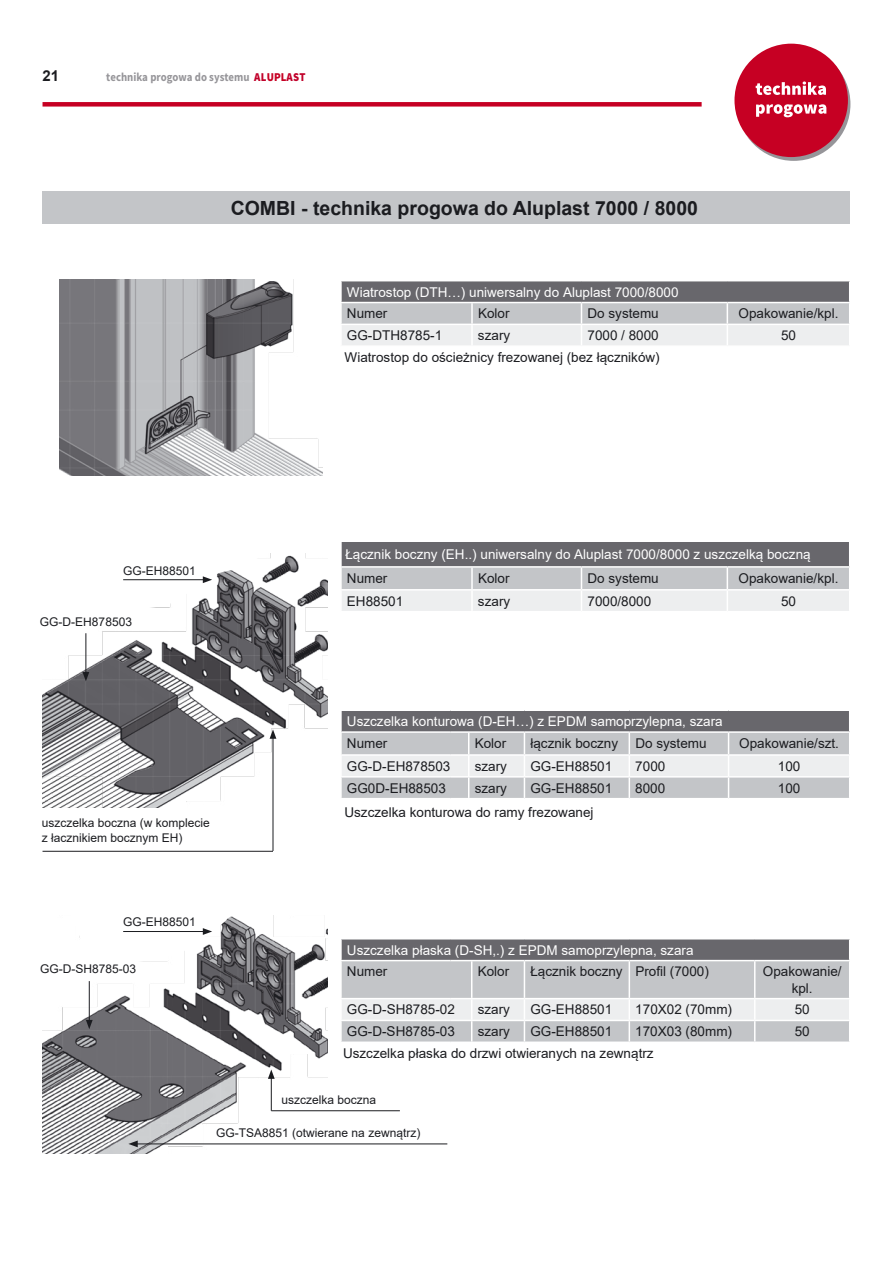
<style>
.page{position:relative;width:893px;height:1263px;background:#fff}
.page>*{position:absolute;margin:0;border:0;box-sizing:border-box;transform-origin:0 0}
.t1{font:700 19.5px "Arial";color:#1b1c20}
.t2{font:700 15px "Arial";color:#1b1c20}
.t3{font:13.5px/16.2px "Arial";color:#1b1c20;text-align:center}
.t4{font:13.5px "Arial";color:#fff}
.t5{font:12px/14.4px "Arial";color:#1b1c20}
.t6{font:700 12px "Source Sans Pro";color:#969599;scale:.9 1}
.s1{font-weight:900;color:#c1022b}
.s2{font-weight:900;color:#c60023}
</style>
<div class="page">
<div style="left:43px;top:102px;width:659px;height:5px;background:#c60023"></div>
<svg style="left:737px;top:47px;width:113px;height:114px"></svg>
<div style="left:734px;top:44px;width:114px;height:113px;background:#c60023;border-radius:50%"></div>
<svg style="left:756px;top:81px;width:70px;height:14px"></svg>
<svg style="left:756px;top:104px;width:70px;height:13px"></svg>
<div style="left:43px;top:191px;width:807px;height:33px;background:#c3c5c8"></div>
<div style="left:341px;top:542px;width:509px;height:25px;background:#68676c"></div>
<hr style="left:340px;top:526px;width:2px;height:40px;background:#fff">
<hr style="left:849px;top:526px;width:1px;height:40px;background:#fff">
<hr style="left:340px;top:566px;width:132px;height:2px;background:#fff">
<hr style="left:472px;top:566px;width:109px;height:2px;background:#fff">
<hr style="left:581px;top:566px;width:146px;height:2px;background:#fff">
<hr style="left:727px;top:566px;width:123px;height:2px;background:#fff">
<svg style="left:341px;top:567px;width:509px;height:44px;background:#d9dbdd"></svg>
<svg style="left:341px;top:939px;width:509px;height:103px;background:#bdbec1"></svg>
<svg style="left:341px;top:281px;width:509px;height:64px;background:#b6b7ba"></svg>
<img style="left:59px;top:279px;width:264px;height:196px">
<img style="left:43px;top:553px;width:284px;height:255px">
<svg style="left:341px;top:711px;width:509px;height:88px;background:#bcbcbf"></svg>
<img style="left:43px;top:929px;width:284px;height:225px">
<hr style="left:271px;top:1076px;width:1px;height:35px;background:#1b1c20">
<svg style="left:268px;top:1069px;width:7px;height:10px"></svg>
<hr style="left:271px;top:1110px;width:129px;height:1px;background:#1b1c20">
<hr style="left:273px;top:736px;width:1px;height:115px;background:#1b1c20">
<svg style="left:270px;top:729px;width:6px;height:10px"></svg>
<hr style="left:43px;top:851px;width:230px;height:1px;background:#1b1c20">
<hr style="left:86px;top:633px;width:1px;height:41px;background:#1b1c20">
<svg style="left:82px;top:672px;width:7px;height:9px"></svg>
<hr style="left:135px;top:1143px;width:312px;height:1px;background:#1b1c20">
<svg style="left:128px;top:1140px;width:10px;height:7px"></svg>
<hr style="left:89px;top:981px;width:1px;height:41px;background:#1b1c20">
<svg style="left:86px;top:1020px;width:7px;height:9px"></svg>
<svg style="left:43px;top:553px;width:227px;height:65px"></svg>
<svg style="left:54px;top:915px;width:227px;height:54px"></svg>
<p class="t2" style="left:43px;top:65px;width:18px">21</p>
<p class="t6" style="left:106px;top:69px;width:223px">technika progowa do systemu <span class="s1">AL</span><span class="s2">UPL</span><span class="s1">AST</span></p>
<h1 class="t1" style="left:231px;top:195px;width:469px">COMBI - technika progowa do Aluplast 7000 / 8000</h1>
<p class="t4" style="left:347px;top:282px;width:333px">Wiatrostop (DTH…) uniwersalny do Aluplast 7000/8000</p>
<p class="t3" style="left:347px;top:305px;width:42px">Numer</p>
<p class="t3" style="left:478px;top:305px;width:33px">Kolor</p>
<p class="t3" style="left:587px;top:305px;width:73px">Do systemu</p>
<p class="t3" style="left:739px;top:305px;width:101px">Opakowanie/kpl.</p>
<p class="t3" style="left:347px;top:327px;width:97px">GG-DTH8785-1</p>
<p class="t3" style="left:478px;top:327px;width:34px">szary</p>
<p class="t3" style="left:587px;top:327px;width:73px">7000 / 8000</p>
<p class="t3" style="left:781px;top:327px;width:17px">50</p>
<p class="t3" style="left:345px;top:349px;width:317px">Wiatrostop do ościeżnicy frezowanej (bez łączników)</p>
<p class="t5" style="left:123px;top:563px;width:74px">GG-EH88501</p>
<p class="t5" style="left:40px;top:615px;width:94px">GG-D-EH878503</p>
<p class="t5" style="left:42px;top:816px;width:170px">uszczelka boczna (w komplecie z łacznikiem bocznym EH)</p>
<p class="t5" style="left:123px;top:915px;width:74px">GG-EH88501</p>
<p class="t5" style="left:40px;top:961px;width:98px">GG-D-SH8785-03</p>
<p class="t4" style="left:345px;top:545px;width:467px">Łącznik boczny (EH..) uniwersalny do Aluplast 7000/8000 z uszczelką boczną</p>
<p class="t3" style="left:347px;top:570px;width:42px">Numer</p>
<p class="t3" style="left:478px;top:570px;width:33px">Kolor</p>
<p class="t3" style="left:587px;top:570px;width:73px">Do systemu</p>
<p class="t3" style="left:739px;top:570px;width:101px">Opakowanie/kpl.</p>
<p class="t3" style="left:347px;top:593px;width:58px">EH88501</p>
<p class="t3" style="left:478px;top:593px;width:34px">szary</p>
<p class="t3" style="left:587px;top:593px;width:65px">7000/8000</p>
<p class="t3" style="left:781px;top:593px;width:17px">50</p>
<p class="t4" style="left:347px;top:712px;width:377px">Uszczelka konturowa (D-EH…) z EPDM samoprzylepna, szara</p>
<p class="t3" style="left:347px;top:735px;width:42px">Numer</p>
<p class="t3" style="left:475px;top:735px;width:33px">Kolor</p>
<p class="t3" style="left:530px;top:735px;width:89px">łącznik boczny</p>
<p class="t3" style="left:635px;top:735px;width:73px">Do systemu</p>
<p class="t3" style="left:739px;top:735px;width:101px">Opakowanie/szt.</p>
<p class="t3" style="left:347px;top:758px;width:105px">GG-D-EH878503</p>
<p class="t3" style="left:475px;top:758px;width:34px">szary</p>
<p class="t3" style="left:530px;top:758px;width:83px">GG-EH88501</p>
<p class="t3" style="left:635px;top:758px;width:32px">7000</p>
<p class="t3" style="left:778px;top:758px;width:24px">100</p>
<p class="t3" style="left:347px;top:780px;width:101px">GG0D-EH88503</p>
<p class="t3" style="left:475px;top:780px;width:34px">szary</p>
<p class="t3" style="left:530px;top:780px;width:83px">GG-EH88501</p>
<p class="t3" style="left:635px;top:780px;width:32px">8000</p>
<p class="t3" style="left:778px;top:780px;width:24px">100</p>
<p class="t3" style="left:344px;top:804px;width:251px">Uszczelka konturowa do ramy frezowanej</p>
<p class="t4" style="left:347px;top:940px;width:348px">Uszczelka płaska (D-SH,.) z EPDM samoprzylepna, szara</p>
<p class="t3" style="left:347px;top:963px;width:42px">Numer</p>
<p class="t3" style="left:478px;top:963px;width:33px">Kolor</p>
<p class="t3" style="left:530px;top:963px;width:180px">Łącznik boczny Profil (7000)</p>
<p class="t3" style="left:763px;top:963px;width:80px">Opakowanie/ kpl.</p>
<p class="t3" style="left:347px;top:1001px;width:110px">GG-D-SH8785-02</p>
<p class="t3" style="left:478px;top:1001px;width:34px">szary</p>
<p class="t3" style="left:530px;top:1001px;width:83px">GG-EH88501</p>
<p class="t3" style="left:635px;top:1001px;width:98px">170X02 (70mm)</p>
<p class="t3" style="left:795px;top:1001px;width:17px">50</p>
<p class="t3" style="left:347px;top:1023px;width:110px">GG-D-SH8785-03</p>
<p class="t3" style="left:478px;top:1023px;width:34px">szary</p>
<p class="t3" style="left:530px;top:1023px;width:83px">GG-EH88501</p>
<p class="t3" style="left:635px;top:1023px;width:98px">170X03 (80mm)</p>
<p class="t3" style="left:795px;top:1023px;width:17px">50</p>
<p class="t3" style="left:343px;top:1045px;width:312px">Uszczelka płaska do drzwi otwieranych na zewnątrz</p>
<p class="t5" style="left:281px;top:1092px;width:96px">uszczelka boczna</p>
<p class="t5" style="left:216px;top:1125px;width:206px">GG-TSA8851 (otwierane na zewnątrz)</p>
</div>
